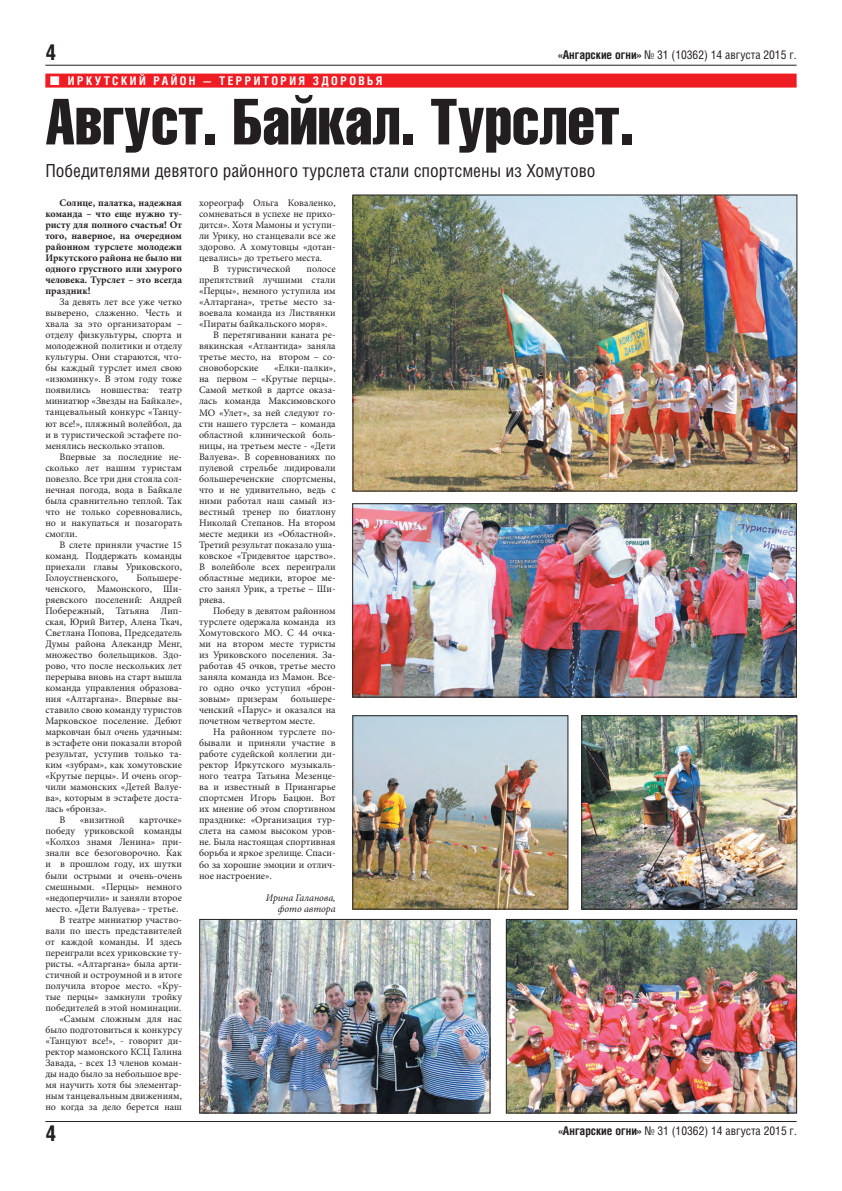
<style>
.page{position:relative;width:842px;height:1191px;background:#fff}
.page>*{position:absolute;margin:0;border:0;box-sizing:border-box;transform-origin:0 0}
.Заголовок_2{font:64px "Helios Compressed";color:#231f20}
.t1{font:700 22px "Helios Cond";color:#231f20}
.Подзаголовок_1{font:18px "Helios Cond";color:#231f20}
.t2{font:12px "Helios Cond";color:#231f20}
.t3{font:700 12px "Helios Cond";letter-spacing:.2em;color:#fff}
.Основной{font:10px/11px "Minion Pro";color:#231f20;text-align:justify}
.Основной-2{font:700 10px/11px "Minion Pro";color:#231f20;text-align:justify}
.Подпись{font:italic 10px "Minion Pro";letter-spacing:-.005em;color:#231f20}
.s1{font-weight:700}
</style>
<div class="page">
<hr style="left:45px;top:65px;width:752px;height:1px;background:#231f20">
<hr style="left:45px;top:1121px;width:752px;height:1px;background:#231f20">
<div style="left:45px;top:74px;width:752px;height:14px;background:#ee1d23"></div>
<img style="left:355px;top:197px;width:440px;height:292px">
<div style="left:353px;top:195px;width:444px;height:296px;border:1px solid #231f20"></div>
<img style="left:355px;top:505px;width:439px;height:190px">
<div style="left:353px;top:503px;width:443px;height:194px;border:1px solid #231f20"></div>
<img style="left:584px;top:717px;width:211px;height:190px">
<div style="left:582px;top:715px;width:215px;height:194px;border:1px solid #231f20"></div>
<img style="left:355px;top:717px;width:211px;height:190px">
<div style="left:353px;top:715px;width:215px;height:194px;border:1px solid #231f20"></div>
<img style="left:508px;top:921px;width:287px;height:190px">
<div style="left:506px;top:919px;width:291px;height:194px;border:1px solid #231f20"></div>
<img style="left:202px;top:921px;width:286px;height:190px">
<div style="left:200px;top:919px;width:290px;height:194px;border:1px solid #231f20"></div>
<h2 class="t1" style="left:45px;top:39px;width:12px">4</h2>
<p class="t2" style="left:558px;top:48px;width:240px"><span class="s1">«Ангарские огни»</span> № 31 (10362) 14 августа 2015 г.</p>
<p class="t3" style="left:68px;top:73px;width:316px">ИРКУТСКИЙ РАЙОН — ТЕРРИТОРИЯ ЗДОРОВЬЯ</p>
<p class="Заголовок_2" style="left:45px;top:84px;width:590px">Август. Байкал. Турслет.</p>
<p class="Подзаголовок_1" style="left:45px;top:160px;width:552px">Победителями девятого районного турслета стали спортсмены из Хомутово</p>
<p class="Основной-2" style="left:45px;top:197px;width:138px;text-indent:14px">Солнце, палатка, надежная команда – что еще нужно ту&shy;ристу для полного счастья! От того, наверное, на очередном районном турслете молодежи Иркутского района не было ни одного грустного или хмурого человека. Турслет – это всегда праздник!</p>
<p class="Основной" style="left:45px;top:296px;width:138px;text-indent:14px">За девять лет все уже четко выверено, слаженно. Честь и хвала за это организаторам – отделу физкультуры, спорта и молодежной политики и отделу культуры. Они стараются, что&shy;бы каждый турслет имел свою «изюминку». В этом году тоже появились новшества: театр миниатюр «Звезды на Байкале», танцевальный конкурс «Танцу&shy;ют все!», пляжный волейбол, да и в туристической эстафете по&shy;менялись несколько этапов.</p>
<p class="Основной" style="left:45px;top:451px;width:138px;text-indent:14px">Впервые за последние не&shy;сколько лет нашим туристам повезло. Все три дня стояла сол&shy;нечная погода, вода в Байкале была сравнительно теплой. Так что не только соревновались, но и накупаться и позагорать смогли.</p>
<p class="Основной" style="left:45px;top:539px;width:138px;text-indent:14px">В слете приняли участие 15 команд. Поддержать команды приехали главы Уриковского, Голоустненского,</p>
<p class="Основной" style="left:199px;top:197px;width:138px">хореограф Ольга Коваленко, сомневаться в успехе не прихо&shy;дится». Хотя Мамоны и уступи&shy;ли Урику, но станцевали все же здорово. А хомутовцы «дотан&shy;цевались» до третьего места.</p>
<p class="Основной" style="left:213px;top:263px;width:79px">В туристической</p>
<p class="Основной" style="left:199px;top:263px;width:138px;text-indent:108px">полосе препятствий лучшими стали «Перцы», немного уступила им «Алтаргана», третье место за&shy;воевала команда из Листвянки «Пираты байкальского моря».</p>
<p class="Основной" style="left:199px;top:330px;width:138px;text-indent:14px">В перетягивании каната ре&shy;вякинская «Атлантида» заняла третье место, на втором – со&shy;сновоборские</p>
<p class="Основной" style="left:199px;top:363px;width:138px;text-indent:75px">«Елки-палки», на первом – «Крутые перцы».<br>Самой меткой в дартсе оказа&shy;лась команда Максимовского МО «Улет», за ней следуют го&shy;сти нашего турслета – команда областной клинической боль&shy;ницы, на третьем месте - «Дети Валуева». В соревнованиях по пулевой стрельбе лидировали большереченские спортсмены, что и не удивительно, ведь с ними работал наш самый из&shy;вестный тренер по биатлону Николай Степанов. На втором месте медики из «Областной».<br>Третий результат показало уша&shy;ковское «Тридевятое царство».<br>В волейболе всех переиграли областные медики, второе ме&shy;сто занял Урик, а третье – Ши&shy;ряева.</p>
<p class="Основной" style="left:199px;top:605px;width:138px;text-indent:14px">Победу в девятом районном турслете одержала команда из Хомутовского МО. С 44 очка&shy;ми на втором месте туристы из Уриковского поселения. За&shy;работав 45 очков, третье место заняла команда из Мамон. Все&shy;го одно очко уступил «брон&shy;зовым» призерам</p>
<p class="Основной" style="left:45px;top:572px;width:138px;text-indent:91px">Большере&shy;ченского, Мамонского, Ши&shy;ряевского поселений: Андрей Побережный, Татьяна Лип&shy;ская, Юрий Витер, Алена Ткач, Светлана Попова, Председатель Думы района Алекандр Менг, множество болельщиков. Здо&shy;рово, что после нескольких лет перерыва вновь на старт вышла команда управления образова&shy;ния «Алтаргана». Впервые вы&shy;ставило свою команду туристов Марковское поселение. Дебют марковчан был очень удачным: в эстафете они показали второй результат, уступив только та&shy;ким «зубрам», как хомутовские «Крутые перцы». И очень огор&shy;чили мамонских «Детей Валуе&shy;ва», которым в эстафете доста&shy;лась «бронза».</p>
<p class="Основной" style="left:60px;top:814px;width:7px">В</p>
<p class="Основной" style="left:80px;top:814px;width:46px">«визитной</p>
<p class="Основной" style="left:199px;top:693px;width:138px;text-indent:92px">большере&shy;ченский «Парус» и оказался на почетном четвертом месте.</p>
<p class="Основной" style="left:199px;top:726px;width:138px;text-indent:14px">На районном турслете по&shy;бывали и приняли участие в работе судейской коллегии ди&shy;ректор Иркутского музыкаль&shy;ного театра Татьяна Мезенце&shy;ва и известный в Приангарье спортсмен Игорь Бацюн. Вот их мнение об этом спортивном празднике: «Организация тур&shy;слета на самом высоком уров&shy;не. Была настоящая спортивная борьба и яркое зрелище. Спаси&shy;бо за хорошие эмоции и отлич&shy;ное настроение».</p>
<p class="Подпись" style="left:266px;top:890px;width:71px">Ирина Галанова,</p>
<p class="Подпись" style="left:278px;top:901px;width:59px">фото автора</p>
<p class="Основной" style="left:45px;top:814px;width:138px;text-indent:94px">карточке» победу уриковской команды «Колхоз знамя Ленина» при&shy;знали все безоговорочно. Как и в прошлом году, их шутки были острыми и очень-очень смешными. «Перцы» немного «недоперчили» и заняли второе место. «Дети Валуева» - третье.</p>
<p class="Основной" style="left:45px;top:914px;width:138px;text-indent:14px">В театре миниатюр участво&shy;вали по шесть представителей от каждой команды. И здесь переиграли всех уриковские ту&shy;ристы. «Алтаргана» была арти&shy;стичной и остроумной и в итоге получила второе место. «Кру&shy;тые перцы» замкнули тройку победителей в этой номинации.</p>
<p class="Основной" style="left:45px;top:1013px;width:138px;text-indent:14px">«Самым сложным для нас было подготовиться к конкурсу «Танцуют все!», - говорит ди&shy;ректор мамонского КСЦ Галина Завада, - всех 13 членов коман&shy;ды надо было за небольшое вре&shy;мя научить хотя бы элементар&shy;ным танцевальным движениям, но когда за дело берется наш</p>
<h2 class="t1" style="left:45px;top:1120px;width:12px">4</h2>
<p class="t2" style="left:558px;top:1123px;width:240px"><span class="s1">«Ангарские огни»</span> № 31 (10362) 14 августа 2015 г.</p>
</div>
